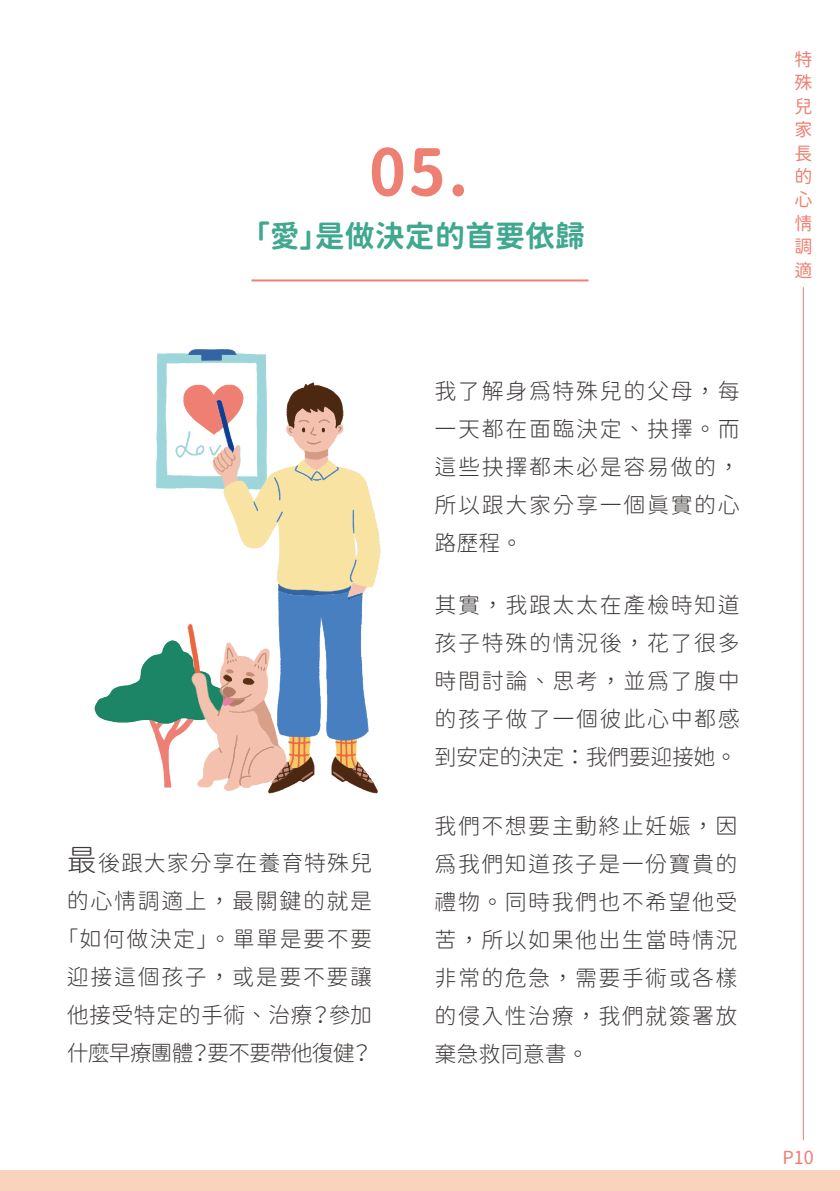
<style>
.page{position:relative;width:840px;height:1191px;background:#fff}
.page>*{position:absolute;margin:0;border:0;box-sizing:border-box;transform-origin:0 0}
.t1{font:64px "Gen Sen Maru Gothic TW Bold TTF";color:#ed8072}
.t2{font:30px "Gen Sen Maru Gothic TW Bold TTF";color:#41a890}
.t3{font:22px/38px "Gen Sen Maru Gothic TW Light TTF";letter-spacing:.065em;color:#3e3a39;text-align:justify}
.t4{font:22px/38px "Gen Sen Maru Gothic TW Light TTF";letter-spacing:.04em;color:#3e3a39;text-align:center}
.t5{font:18px/23.4px "Gen Sen Maru Gothic TW Regular TTF";color:#ed8072;text-align:justify}
.s1{font-size:30px}
</style>
<div class="page">
<hr style="left:802px;top:287px;width:1px;height:853px;background:#ed8072">
<div style="left:0;top:1171px;width:839px;height:20px;background:#f9d3bb"></div>
<hr style="left:251px;top:279px;width:337px;height:2px;background:#ed8072">
<img style="left:150px;top:723px;width:41px;height:64px">
<img style="left:94px;top:641px;width:134px;height:82px">
<img style="left:187px;top:623px;width:13px;height:53px">
<img style="left:191px;top:643px;width:95px;height:147px">
<img style="left:273px;top:698px;width:8px;height:49px">
<img style="left:218px;top:647px;width:55px;height:139px">
<img style="left:223px;top:695px;width:22px;height:11px">
<img style="left:223px;top:675px;width:31px;height:10px">
<svg style="left:223px;top:686px;width:12px;height:19px"></svg>
<img style="left:156px;top:353px;width:111px;height:136px">
<img style="left:165px;top:363px;width:93px;height:114px">
<img style="left:183px;top:384px;width:60px;height:50px">
<img style="left:175px;top:431px;width:41px;height:27px">
<img style="left:188px;top:349px;width:48px;height:11px">
<img style="left:216px;top:400px;width:19px;height:45px">
<img style="left:212px;top:445px;width:120px;height:44px">
<img style="left:213px;top:448px;width:22px;height:24px">
<img style="left:288px;top:740px;width:22px;height:16px">
<img style="left:268px;top:756px;width:46px;height:37px">
<img style="left:271px;top:761px;width:41px;height:23px">
<img style="left:273px;top:762px;width:20px;height:19px">
<img style="left:335px;top:740px;width:22px;height:16px">
<img style="left:331px;top:756px;width:46px;height:37px">
<img style="left:333px;top:761px;width:41px;height:23px">
<img style="left:352px;top:762px;width:20px;height:19px">
<img style="left:276px;top:591px;width:92px;height:149px">
<img style="left:278px;top:591px;width:84px;height:9px">
<img style="left:223px;top:460px;width:157px;height:131px">
<img style="left:253px;top:465px;width:104px;height:117px">
<img style="left:303px;top:447px;width:26px;height:13px">
<img style="left:288px;top:428px;width:53px;height:17px">
<img style="left:286px;top:382px;width:57px;height:46px">
<h1 class="t1" style="left:369px;top:136px;width:101px">05.</h1>
<h2 class="t2" style="left:240px;top:219px;width:346px">「愛」是做決定的首要依歸</h2>
<p class="t3" style="left:434px;top:372px;width:307px">我了解身為特殊兒的父母，每一天都在面臨決定、抉擇。而這些抉擇都未必是容易做的，所以跟大家分享一個眞實的心路歷程。</p>
<p class="t4" style="left:56px;top:844px;width:318px"><span class="s1">最</span>後跟大家分享在養育特殊兒的心情調適上，最關鍵的就是「如何做決定」。單單是要不要迎接這個孩子，或是要不要讓他接受特定的手術、治療？參加什麼早療團體？要不要帶他復健？</p>
<p class="t3" style="left:434px;top:586px;width:307px">其實，我跟太太在產檢時知道孩子特殊的情況後，花了很多時間討論、思考，並為了腹中的孩子做了一個彼此心中都感到安定的決定：我們要迎接她。</p>
<p class="t3" style="left:434px;top:807px;width:304px">我們不想要主動終止妊娠，因為我們知道孩子是一份寶貴的禮物。同時我們也不希望他受苦，所以如果他出生當時情況非常的危急，需要手術或各樣的侵入性治療，我們就簽署放棄急救同意書。</p>
<p class="t5" style="left:793px;top:48px;width:19px">特殊兒家長的心情調適</p>
<p class="t5" style="left:781px;top:1146px;width:33px">P10</p>
</div>
